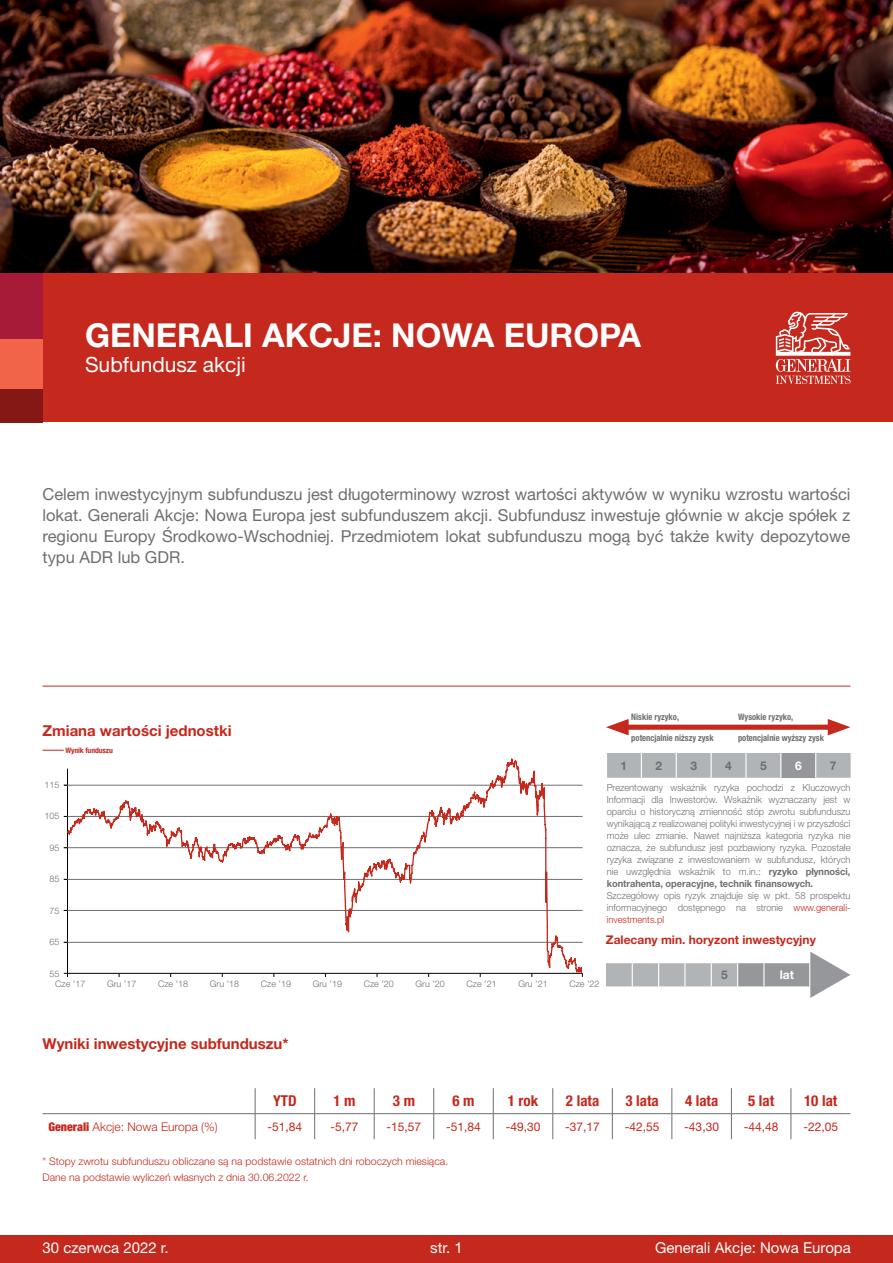
<style>
.page{position:relative;width:893px;height:1263px;background:#fff}
.page>*{position:absolute;margin:0;border:0;box-sizing:border-box;transform-origin:0 0}
.t1{font:700 33px "Helvetica Neue LT Pro";color:#fff}
.t2{font:21px "Helvetica Neue LT Pro";color:#fff}
.t3{font:16.5px/21px "Helvetica Neue LT Pro";color:#6d6e71;text-align:justify}
.t4{font:700 15px "Helvetica Neue LT Pro";color:#c5281c}
.t5{font:15px "Helvetica Neue LT Pro";color:#fff}
.t6{font:700 condensed 15px "Helvetica Neue LT Pro";color:#c5281c}
.t7{font:12px "Helvetica Neue LT Pro";color:#c5281c}
.t8{font:700 12px "Helvetica Neue LT Pro";color:#c5281c}
.t9{font:300 12px "Helvetica Neue LT Pro";color:#c5281c}
.t10{font:700 12px "Helvetica Neue LT Pro";color:#6d6e71}
.t11{font:700 12px "Helvetica Neue LT Pro";color:#fff}
.t12{font:300 10.5px/16.5px "Helvetica Neue LT Pro";color:#c5281c}
.t13{font:300 9.75px/12px "Helvetica Neue LT Pro";color:#6d6e71;text-align:justify;scale:.95 1}
.t14{font:300 9px/9.6px "Helvetica Neue LT Pro";color:#6d6e71}
.t15{font:700 condensed 9px "Helvetica Neue LT Pro";color:#6d6e71;scale:.95 1}
.t16{font:700 condensed 7.65px "Helvetica Neue LT Pro";letter-spacing:-.01em;color:#c5281c}
.s1{font-weight:700}
.s2{color:#c5281c}
.s3{font-weight:900;font-stretch:condensed}
</style>
<div class="page">
<svg style="left:43px;top:750px;width:21px;height:1px"></svg>
<hr style="left:43px;top:686px;width:807px;height:1px;background:#c5281c">
<svg style="left:43px;top:1088px;width:807px;height:51px"></svg>
<svg style="left:606px;top:952px;width:244px;height:46px"></svg>
<hr style="left:67px;top:769px;width:1px;height:208px;background:#000">
<hr style="left:64px;top:973px;width:519px;height:1px;background:#000">
<hr style="left:64px;top:847px;width:519px;height:1px;background:#6d6e71">
<hr style="left:64px;top:816px;width:519px;height:1px;background:#6d6e71">
<hr style="left:64px;top:910px;width:519px;height:1px;background:#6d6e71">
<hr style="left:64px;top:942px;width:519px;height:1px;background:#6d6e71">
<hr style="left:64px;top:879px;width:519px;height:1px;background:#6d6e71">
<hr style="left:64px;top:785px;width:519px;height:1px;background:#6d6e71">
<div style="left:619px;top:725px;width:218px;height:5px;background:#c5281c"></div>
<svg style="left:606px;top:719px;width:23px;height:16px"></svg>
<svg style="left:828px;top:719px;width:22px;height:16px"></svg>
<svg style="left:607px;top:753px;width:244px;height:25px;background:#b0b2b4"></svg>
<div style="left:0;top:1235px;width:893px;height:28px;background:#c5281c"></div>
<img style="left:0;top:0;width:893px;height:274px">
<div style="left:42px;top:274px;width:851px;height:148px;background:#c5281c"></div>
<svg style="left:776px;top:311px;width:74px;height:73px"></svg>
<div style="left:0;top:274px;width:43px;height:66px;background:#a81b38"></div>
<div style="left:0;top:340px;width:43px;height:49px;background:#f1644a"></div>
<div style="left:0;top:389px;width:43px;height:33px;background:#851714"></div>
<svg style="left:67px;top:758px;width:515px;height:216px"></svg>
<h1 class="t1" style="left:85px;top:314px;width:558px">GENERALI AKCJE: NOWA EUROPA</h1>
<h2 class="t2" style="left:85px;top:352px;width:162px">Subfundusz akcji</h2>
<p class="t3" style="left:43px;top:483px;width:809px">Celem inwestycyjnym subfunduszu jest długoterminowy wzrost wartości aktywów w wyniku wzrostu wartości lokat. Generali Akcje: Nowa Europa jest subfunduszem akcji. Subfundusz inwestuje głównie w akcje spółek z regionu Europy Środkowo-Wschodniej. Przedmiotem lokat subfunduszu mogą być także kwity depozytowe typu ADR lub GDR.</p>
<h3 class="t4" style="left:43px;top:721px;width:191px">Zmiana wartości jednostki</h3>
<p class="t16" style="left:65px;top:745px;width:49px">Wynik funduszu</p>
<p class="t15" style="left:631px;top:711px;width:52px">Niskie ryzyko,</p>
<p class="t15" style="left:631px;top:732px;width:88px">potencjalnie niższy zysk</p>
<p class="t15" style="left:738px;top:732px;width:92px">potencjalnie wyższy zysk</p>
<p class="t15" style="left:738px;top:711px;width:60px">Wysokie ryzyko,</p>
<p class="t10" style="left:621px;top:758px;width:8px">1</p>
<p class="t10" style="left:655px;top:758px;width:8px">2</p>
<p class="t10" style="left:690px;top:758px;width:8px">3</p>
<p class="t10" style="left:725px;top:758px;width:8px">4</p>
<p class="t10" style="left:760px;top:758px;width:8px">5</p>
<p class="t11" style="left:795px;top:758px;width:8px">6</p>
<p class="t10" style="left:830px;top:758px;width:8px">7</p>
<p class="t13" style="left:607px;top:781px;width:258px">Prezentowany wskaźnik ryzyka pochodzi z Kluczowych Informacji dla Inwestorów. Wskaźnik wyznaczany jest w oparciu o historyczną zmienność stóp zwrotu subfunduszu wynikającą z realizowanej polityki inwestycyjnej i w przyszłości może ulec zmianie. Nawet najniższa kategoria ryzyka nie oznacza, że subfundusz jest pozbawiony ryzyka. Pozostałe ryzyka związane z inwestowaniem w subfundusz, których nie uwzględnia wskaźnik to m.in.: <span class="s1">ryzyko płynności, kontrahenta, operacyjne, technik finansowych.</span></p>
<p class="t13" style="left:607px;top:889px;width:258px">Szczegółowy opis ryzyk znajduje się w pkt. 58 prospektu informacyjnego dostępnego na stronie <span class="s2">www.generali&shy;investments.pl</span></p>
<p class="t14" style="left:45px;top:780px;width:17px">115</p>
<p class="t14" style="left:45px;top:811px;width:17px">105</p>
<p class="t14" style="left:50px;top:843px;width:12px">95</p>
<p class="t14" style="left:50px;top:874px;width:12px">85</p>
<p class="t14" style="left:50px;top:906px;width:12px">75</p>
<p class="t14" style="left:50px;top:937px;width:12px">65</p>
<p class="t14" style="left:55px;top:969px;width:32px;text-indent:-6px">55<br>Cze ’17</p>
<p class="t14" style="left:107px;top:978px;width:31px">Gru ’17</p>
<p class="t14" style="left:158px;top:978px;width:32px">Cze ’18</p>
<p class="t14" style="left:210px;top:978px;width:31px">Gru ’18</p>
<p class="t14" style="left:261px;top:978px;width:32px">Cze ’19</p>
<p class="t14" style="left:313px;top:978px;width:31px">Gru ’19</p>
<p class="t14" style="left:364px;top:978px;width:32px">Cze ’20</p>
<p class="t14" style="left:416px;top:978px;width:31px">Gru ’20</p>
<p class="t14" style="left:467px;top:978px;width:32px">Cze ’21</p>
<p class="t14" style="left:518px;top:978px;width:31px">Gru ’21</p>
<p class="t14" style="left:569px;top:978px;width:32px">Cze ’22</p>
<p class="t8" style="left:606px;top:932px;width:212px">Zalecany min. horyzont inwestycyjny</p>
<p class="t10" style="left:721px;top:967px;width:8px">5</p>
<p class="t11" style="left:780px;top:967px;width:16px">lat</p>
<h3 class="t4" style="left:43px;top:1034px;width:248px">Wyniki inwestycyjne subfunduszu*</h3>
<h3 class="t6" style="left:273px;top:1092px;width:25px">YTD</h3>
<h3 class="t6" style="left:333px;top:1092px;width:24px">1 m</h3>
<h3 class="t6" style="left:393px;top:1092px;width:24px">3 m</h3>
<h3 class="t6" style="left:452px;top:1092px;width:24px">6 m</h3>
<h3 class="t6" style="left:508px;top:1092px;width:32px">1 rok</h3>
<h3 class="t6" style="left:566px;top:1092px;width:35px">2 lata</h3>
<h3 class="t6" style="left:625px;top:1092px;width:35px">3 lata</h3>
<h3 class="t6" style="left:685px;top:1092px;width:35px">4 lata</h3>
<h3 class="t6" style="left:748px;top:1092px;width:28px">5 lat</h3>
<h3 class="t6" style="left:804px;top:1092px;width:35px">10 lat</h3>
<p class="t9" style="left:49px;top:1119px;width:171px"><span class="s3">Generali</span> Akcje: Nowa Europa (%)</p>
<p class="t7" style="left:268px;top:1119px;width:36px">-51,84</p>
<p class="t7" style="left:330px;top:1119px;width:30px">-5,77</p>
<p class="t7" style="left:387px;top:1119px;width:36px">-15,57</p>
<p class="t7" style="left:446px;top:1119px;width:36px">-51,84</p>
<p class="t7" style="left:506px;top:1119px;width:36px">-49,30</p>
<p class="t7" style="left:565px;top:1119px;width:36px">-37,17</p>
<p class="t7" style="left:625px;top:1119px;width:36px">-42,55</p>
<p class="t7" style="left:684px;top:1119px;width:36px">-43,30</p>
<p class="t7" style="left:744px;top:1119px;width:36px">-44,48</p>
<p class="t7" style="left:803px;top:1119px;width:36px">-22,05</p>
<p class="t12" style="left:43px;top:1152px;width:407px">* Stopy zwrotu subfunduszu obliczane są na podstawie ostatnich dni roboczych miesiąca.<br>Dane na podstawie wyliczeń własnych z dnia 30.06.2022 r.</p>
<h3 class="t5" style="left:43px;top:1238px;width:128px">30 czerwca 2022 r.</h3>
<h3 class="t5" style="left:430px;top:1238px;width:34px">str. 1</h3>
<h3 class="t5" style="left:655px;top:1238px;width:197px">Generali Akcje: Nowa Europa</h3>
</div>
